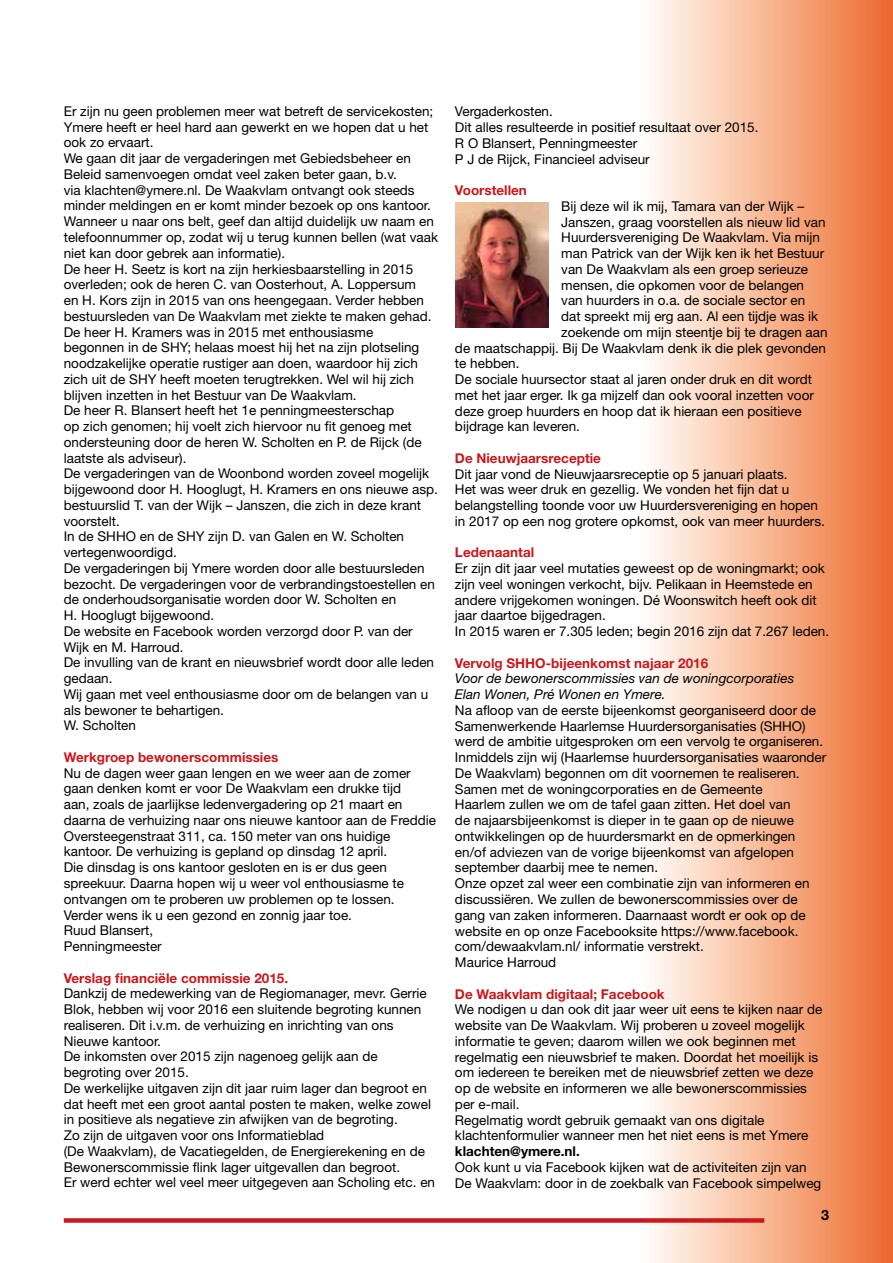
<style>
.page{position:relative;width:893px;height:1263px;background:#fff}
.page>*{position:absolute;margin:0;border:0;box-sizing:border-box;transform-origin:0 0}
.t1{font:700 14.25px "Helvetica Neue LT Std";color:#000}
.t2{font:13.5px/15.8px "Helvetica Neue LT Std";color:#000}
.t3{font:700 13.5px "Helvetica Neue LT Std";color:#cd171a}
.t4{font:italic 13.5px/15.8px "Helvetica Neue LT Std";color:#000}
.t5{font:700 13.5px "Helvetica Neue LT Std";color:#000}
</style>
<div class="page">
<div style="left:638px;top:0;width:255px;height:1263px;background:linear-gradient(to right,#fff,#ed6a2c)"></div>
<div style="left:64px;top:1218px;width:700px;height:5px;background:#cd171a"></div>
<img style="left:455px;top:202px;width:94px;height:125px">
<p class="t2" style="left:64px;top:103px;width:376px">Er zijn nu geen problemen meer wat betreft de servicekosten; Ymere heeft er heel hard aan gewerkt en we hopen dat u het ook zo ervaart.<br>We gaan dit jaar de vergaderingen met Gebiedsbeheer en Beleid samenvoegen omdat veel zaken beter gaan, b.v.<br>via klachten@ymere.nl. De Waakvlam ontvangt ook steeds minder meldingen en er komt minder bezoek op ons kantoor.<br>Wanneer u naar ons belt, geef dan altijd duidelijk uw naam en telefoonnummer op, zodat wij u terug kunnen bellen (wat vaak niet kan door gebrek aan informatie).<br>De heer H. Seetz is kort na zijn herkiesbaarstelling in 2015 overleden; ook de heren C. van Oosterhout, A. Loppersum<br>en H. Kors zijn in 2015 van ons heengegaan. Verder hebben bestuursleden van De Waakvlam met ziekte te maken gehad.<br>De heer H. Kramers was in 2015 met enthousiasme<br>begonnen in de SHY; helaas moest hij het na zijn plotseling noodzakelijke operatie rustiger aan doen, waardoor hij zich zich uit de SHY heeft moeten terugtrekken. Wel wil hij zich blijven inzetten in het Bestuur van De Waakvlam.<br>De heer R. Blansert heeft het 1e penningmeesterschap<br>op zich genomen; hij voelt zich hiervoor nu fit genoeg met ondersteuning door de heren W. Scholten en P. de Rijck (de laatste als adviseur).<br>De vergaderingen van de Woonbond worden zoveel mogelijk bijgewoond door H. Hooglugt, H. Kramers en ons nieuwe asp. bestuurslid T. van der Wijk – Janszen, die zich in deze krant voorstelt.<br>In de SHHO en de SHY zijn D. van Galen en W. Scholten vertegenwoordigd.<br>De vergaderingen bij Ymere worden door alle bestuursleden bezocht. De vergaderingen voor de verbrandingstoestellen en de onderhoudsorganisatie worden door W. Scholten en<br>H. Hooglugt bijgewoond.<br>De website en Facebook worden verzorgd door P. van der Wijk en M. Harroud.<br>De invulling van de krant en nieuwsbrief wordt door alle leden gedaan.<br>Wij gaan met veel enthousiasme door om de belangen van u als bewoner te behartigen.<br>W. Scholten</p>
<p class="t3" style="left:64px;top:749px;width:216px">Werkgroep bewonerscommissies</p>
<p class="t2" style="left:64px;top:765px;width:374px">Nu de dagen weer gaan lengen en we weer aan de zomer gaan denken komt er voor De Waakvlam een drukke tijd<br>aan, zoals de jaarlijkse ledenvergadering op 21 maart en daarna de verhuizing naar ons nieuwe kantoor aan de Freddie Oversteegenstraat 311, ca. 150 meter van ons huidige kantoor. De verhuizing is gepland op dinsdag 12 april.<br>Die dinsdag is ons kantoor gesloten en is er dus geen spreekuur. Daarna hopen wij u weer vol enthousiasme te ontvangen om te proberen uw problemen op te lossen.<br>Verder wens ik u een gezond en zonnig jaar toe.<br>Ruud Blansert,<br>Penningmeester</p>
<p class="t3" style="left:64px;top:969px;width:226px">Verslag financiële commissie 2015.</p>
<p class="t2" style="left:64px;top:985px;width:373px">Dankzij de medewerking van de Regiomanager, mevr. Gerrie Blok, hebben wij voor 2016 een sluitende begroting kunnen realiseren. Dit i.v.m. de verhuizing en inrichting van ons Nieuwe kantoor.<br>De inkomsten over 2015 zijn nagenoeg gelijk aan de begroting over 2015.<br>De werkelijke uitgaven zijn dit jaar ruim lager dan begroot en dat heeft met een groot aantal posten te maken, welke zowel in positieve als negatieve zin afwijken van de begroting.<br>Zo zijn de uitgaven voor ons Informatieblad<br>(De Waakvlam), de Vacatiegelden, de Energierekening en de Bewonerscommissie flink lager uitgevallen dan begroot.<br>Er werd echter wel veel meer uitgegeven aan Scholing etc. en</p>
<p class="t2" style="left:455px;top:103px;width:305px">Vergaderkosten.<br>Dit alles resulteerde in positief resultaat over 2015.<br>R O Blansert, Penningmeester<br>P J de Rijck, Financieel adviseur</p>
<p class="t3" style="left:455px;top:182px;width:73px">Voorstellen</p>
<p class="t2" style="left:561px;top:198px;width:245px">Bij deze wil ik mij, Tamara van der Wijk –</p>
<p class="t2" style="left:561px;top:214px;width:266px">Janszen, graag voorstellen als nieuw lid van</p>
<p class="t2" style="left:561px;top:229px;width:260px">Huurdersvereniging De Waakvlam. Via mijn</p>
<p class="t2" style="left:561px;top:245px;width:264px">man Patrick van der Wijk ken ik het Bestuur</p>
<p class="t2" style="left:561px;top:261px;width:248px">van De Waakvlam als een groep serieuze</p>
<p class="t2" style="left:561px;top:277px;width:244px">mensen, die opkomen voor de belangen</p>
<p class="t2" style="left:561px;top:292px;width:246px">van huurders in o.a. de sociale sector en</p>
<p class="t2" style="left:561px;top:308px;width:258px">dat spreekt mij erg aan. Al een tijdje was ik</p>
<p class="t2" style="left:561px;top:324px;width:268px">zoekende om mijn steentje bij te dragen aan</p>
<p class="t2" style="left:455px;top:340px;width:372px">de maatschappij. Bij De Waakvlam denk ik die plek gevonden</p>
<p class="t2" style="left:455px;top:355px;width:66px">te hebben.</p>
<p class="t2" style="left:455px;top:371px;width:359px">De sociale huursector staat al jaren onder druk en dit wordt</p>
<p class="t2" style="left:455px;top:387px;width:360px">met het jaar erger. Ik ga mijzelf dan ook vooral inzetten voor</p>
<p class="t2" style="left:455px;top:403px;width:348px">deze groep huurders en hoop dat ik hieraan een positieve</p>
<p class="t2" style="left:455px;top:418px;width:127px">bijdrage kan leveren.</p>
<p class="t3" style="left:455px;top:450px;width:147px">De Nieuwjaarsreceptie</p>
<p class="t2" style="left:455px;top:466px;width:371px">Dit jaar vond de Nieuwjaarsreceptie op 5 januari plaats.<br>Het was weer druk en gezellig. We vonden het fijn dat u belangstelling toonde voor uw Huurdersvereniging en hopen in 2017 op een nog grotere opkomst, ook van meer huurders.</p>
<p class="t3" style="left:455px;top:544px;width:81px">Ledenaantal</p>
<p class="t2" style="left:455px;top:560px;width:376px">Er zijn dit jaar veel mutaties geweest op de woningmarkt; ook zijn veel woningen verkocht, bijv. Pelikaan in Heemstede en andere vrijgekomen woningen. Dé Woonswitch heeft ook dit jaar daartoe bijgedragen.<br>In 2015 waren er 7.305 leden; begin 2016 zijn dat 7.267 leden.</p>
<p class="t3" style="left:455px;top:654px;width:255px">Vervolg SHHO-bijeenkomst najaar 2016</p>
<p class="t4" style="left:455px;top:670px;width:341px">Voor de bewonerscommissies van de woningcorporaties<br>Elan Wonen, Pré Wonen en Ymere.</p>
<p class="t2" style="left:455px;top:702px;width:373px">Na afloop van de eerste bijeenkomst georganiseerd door de Samenwerkende Haarlemse Huurdersorganisaties (SHHO) werd de ambitie uitgesproken om een vervolg te organiseren.<br>Inmiddels zijn wij (Haarlemse huurdersorganisaties waaronder De Waakvlam) begonnen om dit voornemen te realiseren.<br>Samen met de woningcorporaties en de Gemeente<br>Haarlem zullen we om de tafel gaan zitten. Het doel van<br>de najaarsbijeenkomst is dieper in te gaan op de nieuwe ontwikkelingen op de huurdersmarkt en de opmerkingen en/of adviezen van de vorige bijeenkomst van afgelopen september daarbij mee te nemen.<br>Onze opzet zal weer een combinatie zijn van informeren en discussiëren. We zullen de bewonerscommissies over de gang van zaken informeren. Daarnaast wordt er ook op de website en op onze Facebooksite https://www.facebook. com/dewaakvlam.nl/ informatie verstrekt.<br>Maurice Harroud</p>
<p class="t3" style="left:455px;top:985px;width:211px">De Waakvlam digitaal; Facebook</p>
<p class="t2" style="left:455px;top:1001px;width:369px">We nodigen u dan ook dit jaar weer uit eens te kijken naar de website van De Waakvlam. Wij proberen u zoveel mogelijk informatie te geven; daarom willen we ook beginnen met regelmatig een nieuwsbrief te maken. Doordat het moeilijk is om iedereen te bereiken met de nieuwsbrief zetten we deze op de website en informeren we alle bewonerscommissies per e-mail.<br>Regelmatig wordt gebruik gemaakt van ons digitale klachtenformulier wanneer men het niet eens is met Ymere</p>
<p class="t5" style="left:455px;top:1143px;width:126px">klachten@ymere.nl.</p>
<p class="t2" style="left:455px;top:1159px;width:368px">Ook kunt u via Facebook kijken wat de activiteiten zijn van<br>De Waakvlam: door in de zoekbalk van Facebook simpelweg</p>
<p class="t1" style="left:821px;top:1206px;width:9px">3</p>
</div>
